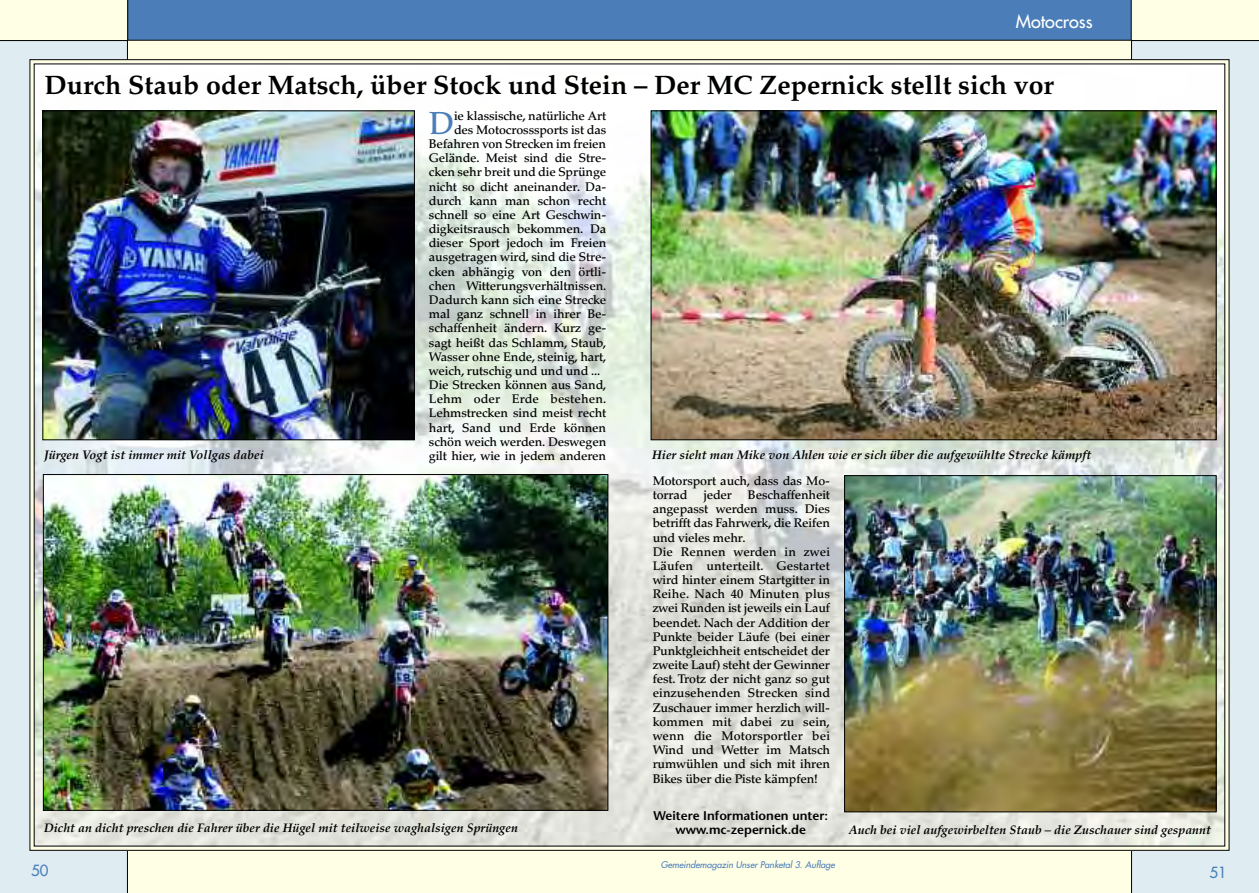
<style>
.page{position:relative;width:1259px;height:893px;background:#fff}
.page>*{position:absolute;margin:0;border:0;box-sizing:border-box;transform-origin:0 0}
.t1{font:500 31.8px "Palatino";color:#4b7eb9}
.t2{font:700 26.7px "Palatino";color:#000}
.t3{font:18px "Futura";color:#fff}
.t4{font:15px "Futura";color:#4b7eb9}
.t5{font:600 12.6px "Stone Sans";color:#000}
.t6{font:500 12.45px/14.2px "Palatino";letter-spacing:-.01em;color:#000}
.t7{font:italic 700 12.45px "Palatino";color:#000}
.t8{font:500 12.45px "Palatino";letter-spacing:.01em;color:#000}
.t9{font:italic 9px "Futura";color:#4b7eb9}
</style>
<div class="page">
<div style="left:617px;top:0;width:642px;height:893px;background:#ffffe6"></div>
<svg style="left:1131px;top:40px;width:128px;height:853px"></svg>
<div style="left:0;top:0;width:642px;height:893px;background:#ffffe6"></div>
<div style="left:128px;top:0;width:1003px;height:40px;background:#4b7eb9"></div>
<svg style="left:0;top:40px;width:128px;height:853px"></svg>
<img style="left:36px;top:66px;width:1187px;height:778px">
<img style="left:45px;top:476px;width:561px;height:333px">
<img style="left:653px;top:113px;width:561px;height:325px">
<img style="left:45px;top:113px;width:368px;height:325px">
<div style="left:43px;top:111px;width:372px;height:329px;border:1px solid #000"></div>
<img style="left:846px;top:477px;width:368px;height:333px">
<div style="left:844px;top:475px;width:372px;height:337px;border:1px solid #000"></div>
<h3 class="t3" style="left:1016px;top:14px;width:78px">Motocross</h3>
<h2 class="t2" style="left:44px;top:74px;width:1011px">Durch Staub oder Matsch, über Stock und Stein – Der MC Zepernick stellt sich vor</h2>
<p class="t7" style="left:44px;top:450px;width:221px">Jürgen Vogt ist immer mit Vollgas dabei</p>
<h1 class="t1" style="left:429px;top:111px;width:27px">D</h1>
<p class="t6" style="left:454px;top:110px;width:154px">ie klassische, natürliche Art</p>
<p class="t6" style="left:454px;top:124px;width:154px">des Motocrosssports ist das</p>
<p class="t6" style="left:429px;top:138px;width:179px">Befahren von Strecken im freien</p>
<p class="t6" style="left:429px;top:152px;width:179px">Gelände. Meist sind die Stre-</p>
<p class="t6" style="left:429px;top:166px;width:179px">cken sehr breit und die Sprünge</p>
<p class="t6" style="left:429px;top:181px;width:179px">nicht so dicht aneinander. Da-</p>
<p class="t6" style="left:429px;top:195px;width:179px">durch kann man schon recht</p>
<p class="t6" style="left:429px;top:209px;width:179px">schnell so eine Art Geschwin-</p>
<p class="t6" style="left:429px;top:223px;width:179px">digkeitsrausch bekommen. Da</p>
<p class="t6" style="left:429px;top:237px;width:179px">dieser Sport jedoch im Freien</p>
<p class="t6" style="left:429px;top:251px;width:179px">ausgetragen wird, sind die Stre-</p>
<p class="t6" style="left:429px;top:266px;width:179px">cken abhängig von den örtli-</p>
<p class="t6" style="left:429px;top:280px;width:179px">chen Witterungsverhältnissen.</p>
<p class="t6" style="left:429px;top:294px;width:179px">Dadurch kann sich eine Strecke</p>
<p class="t6" style="left:429px;top:308px;width:179px">mal ganz schnell in ihrer Be-</p>
<p class="t6" style="left:429px;top:322px;width:179px">schaffenheit ändern. Kurz ge-</p>
<p class="t6" style="left:429px;top:337px;width:179px">sagt heißt das Schlamm, Staub,</p>
<p class="t6" style="left:429px;top:351px;width:179px">Wasser ohne Ende, steinig, hart,</p>
<p class="t6" style="left:429px;top:365px;width:173px">weich, rutschig und und und ...</p>
<p class="t6" style="left:429px;top:379px;width:179px">Die Strecken können aus Sand,</p>
<p class="t8" style="left:429px;top:394px;width:179px">Lehm oder Erde bestehen.</p>
<p class="t6" style="left:429px;top:407px;width:179px">Lehmstrecken sind meist recht</p>
<p class="t6" style="left:429px;top:422px;width:179px">hart, Sand und Erde können</p>
<p class="t6" style="left:429px;top:436px;width:179px">schön weich werden. Deswegen</p>
<p class="t6" style="left:429px;top:450px;width:179px">gilt hier, wie in jedem anderen</p>
<p class="t7" style="left:652px;top:450px;width:441px">Hier sieht man Mike von Ahlen wie er sich über die aufgewühlte Strecke kämpft</p>
<p class="t6" style="left:653px;top:475px;width:179px">Motorsport auch, dass das Mo&shy;torrad</p>
<p class="t6" style="left:653px;top:489px;width:179px;text-indent:95px">Beschaffenheit angepasst werden muss. Dies betrifft das Fahrwerk, die Reifen und vieles mehr.<br>Die Rennen werden in zwei<br>Läufen unterteilt. Gestartet wird hinter einem Startgitter in<br>Reihe. Nach 40 Minuten plus zwei Runden ist jeweils ein Lauf beendet. Nach der Addition der<br>Punkte beider Läufe (bei einer<br>Punktgleichheit entscheidet der zweite Lauf) steht der Gewinner fest. Trotz der nicht ganz so gut einzusehenden Strecken sind<br>Zuschauer immer herzlich will&shy;kommen mit dabei zu sein, wenn die Motorsportler bei<br>Wind und Wetter im Matsch rumwühlen und sich mit ihren<br>Bikes über die Piste kämpfen!</p>
<p class="t6" style="left:703px;top:489px;width:30px">jeder</p>
<p class="t5" style="left:653px;top:810px;width:176px">Weitere Informationen unter:</p>
<p class="t7" style="left:44px;top:823px;width:475px">Dicht an dicht preschen die Fahrer über die Hügel mit teilweise waghalsigen Sprüngen</p>
<p class="t5" style="left:675px;top:825px;width:132px">www.mc-zepernick.de</p>
<p class="t4" style="left:31px;top:864px;width:19px">50</p>
<p class="t9" style="left:661px;top:860px;width:176px">Gemeindemagazin Unser Panketal 3. Auflage</p>
<p class="t7" style="left:849px;top:825px;width:364px">Auch bei viel aufgewirbelten Staub – die Zuschauer sind gespannt</p>
<p class="t4" style="left:1209px;top:866px;width:19px">51</p>
</div>
